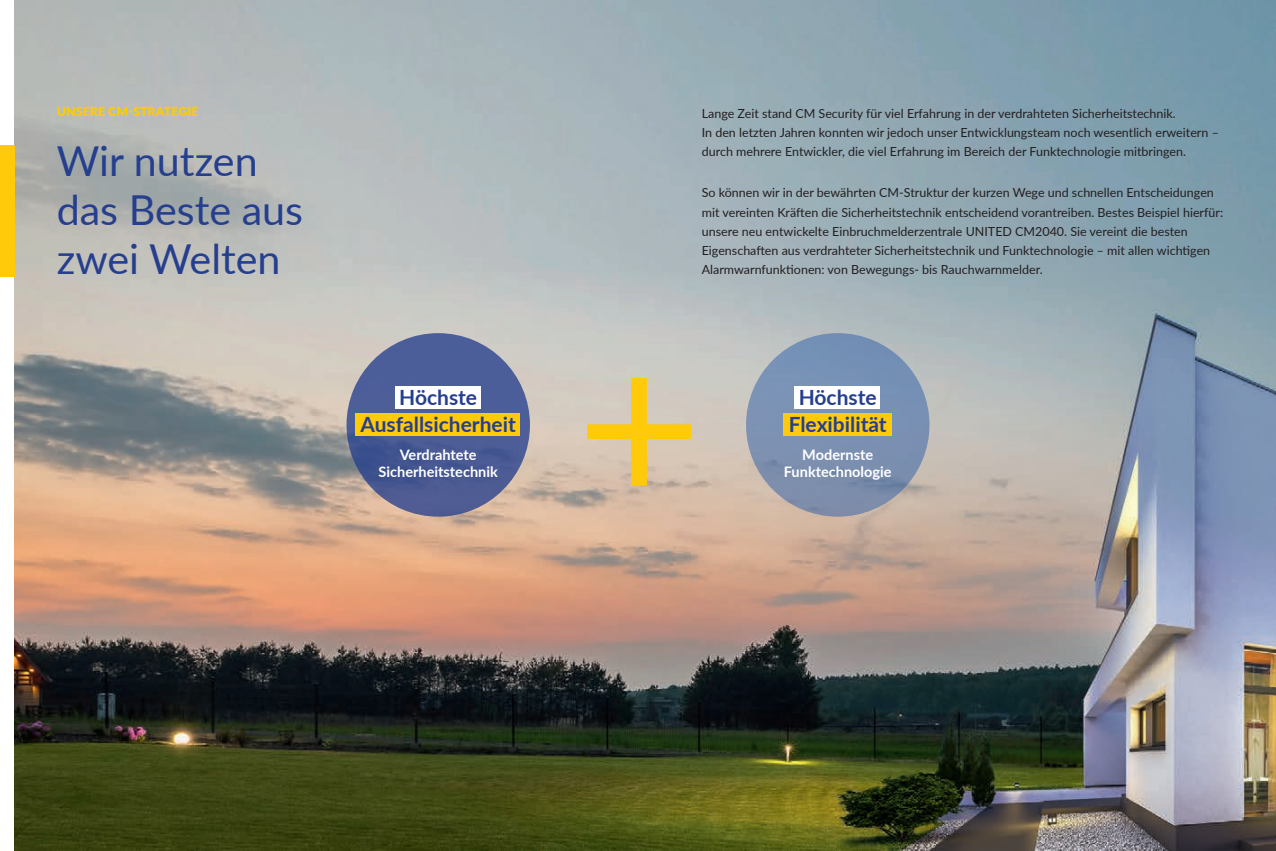
<style>
.page{position:relative;width:1276px;height:851px;background:#fff}
.page>*{position:absolute;margin:0;border:0;box-sizing:border-box;transform-origin:0 0}
.t1{font:217px "Lato";color:#feca0a}
.t2{font:41.25px "Lato";color:#253f8e}
.t3{font:700 21px "Lato";color:#253f8e}
.t4{font:700 14.5px "Lato";color:#fff}
.t5{font:12.5px/18.8px "Lato";color:#231f20}
.t6{font:900 12.5px "Lato";color:#feca0a}
</style>
<div class="page">
<img style="left:14px;top:0;width:1262px;height:850px">
<div style="left:0;top:145px;width:14px;height:131px;background:#feca0a"></div>
<svg style="left:346px;top:333px;width:184px;height:183px;background:#4c5c94"></svg>
<div style="left:395px;top:386px;width:85px;height:23px;background:#fff"></div>
<div style="left:356px;top:412px;width:164px;height:23px;background:#feca0a"></div>
<div style="left:746px;top:333px;width:183px;height:183px;background:#7a90b3;border-radius:50%"></div>
<div style="left:794px;top:386px;width:86px;height:23px;background:#fff"></div>
<div style="left:783px;top:412px;width:108px;height:23px;background:#feca0a"></div>
<p class="t6" style="left:57px;top:102px;width:143px">UNSERE CM-STRATEGIE</p>
<p class="t2" style="left:57px;top:131px;width:203px">Wir nutzen</p>
<p class="t2" style="left:57px;top:180px;width:248px">das Beste aus</p>
<p class="t2" style="left:57px;top:229px;width:225px">zwei Welten</p>
<p class="t3" style="left:399px;top:382px;width:79px">Höchste</p>
<p class="t3" style="left:360px;top:409px;width:157px">Ausfallsicherheit</p>
<p class="t4" style="left:400px;top:443px;width:78px">Verdrahtete</p>
<p class="t4" style="left:378px;top:460px;width:121px">Sicherheitstechnik</p>
<p class="t5" style="left:702px;top:104px;width:518px">Lange Zeit stand CM Security für viel Erfahrung in der verdrahteten Sicherheitstechnik.<br>In den letzten Jahren konnten wir jedoch unser Entwicklungsteam noch wesentlich erweitern – durch mehrere Entwickler, die viel Erfahrung im Bereich der Funktechnologie mitbringen.</p>
<p class="t5" style="left:702px;top:182px;width:513px">So können wir in der bewährten CM-Struktur der kurzen Wege und schnellen Entscheidungen</p>
<p class="t5" style="left:702px;top:203px;width:523px">mit vereinten Kräften die Sicherheitstechnik entscheidend vorantreiben. Bestes Beispiel hierfür: unsere neu entwickelte Einbruchmelderzentrale UNITED CM2040. Sie vereint die besten Eigenschaften aus verdrahteter Sicherheitstechnik und Funktechnologie – mit allen wichtigen Alarmwarnfunktionen: von Bewegungs- bis Rauchwarnmelder.</p>
<p class="t1" style="left:576px;top:270px;width:127px">+</p>
<p class="t3" style="left:799px;top:382px;width:79px">Höchste</p>
<p class="t3" style="left:788px;top:409px;width:100px">Flexibilität</p>
<p class="t4" style="left:802px;top:443px;width:72px">Modernste</p>
<p class="t4" style="left:784px;top:460px;width:109px">Funktechnologie</p>
</div>
